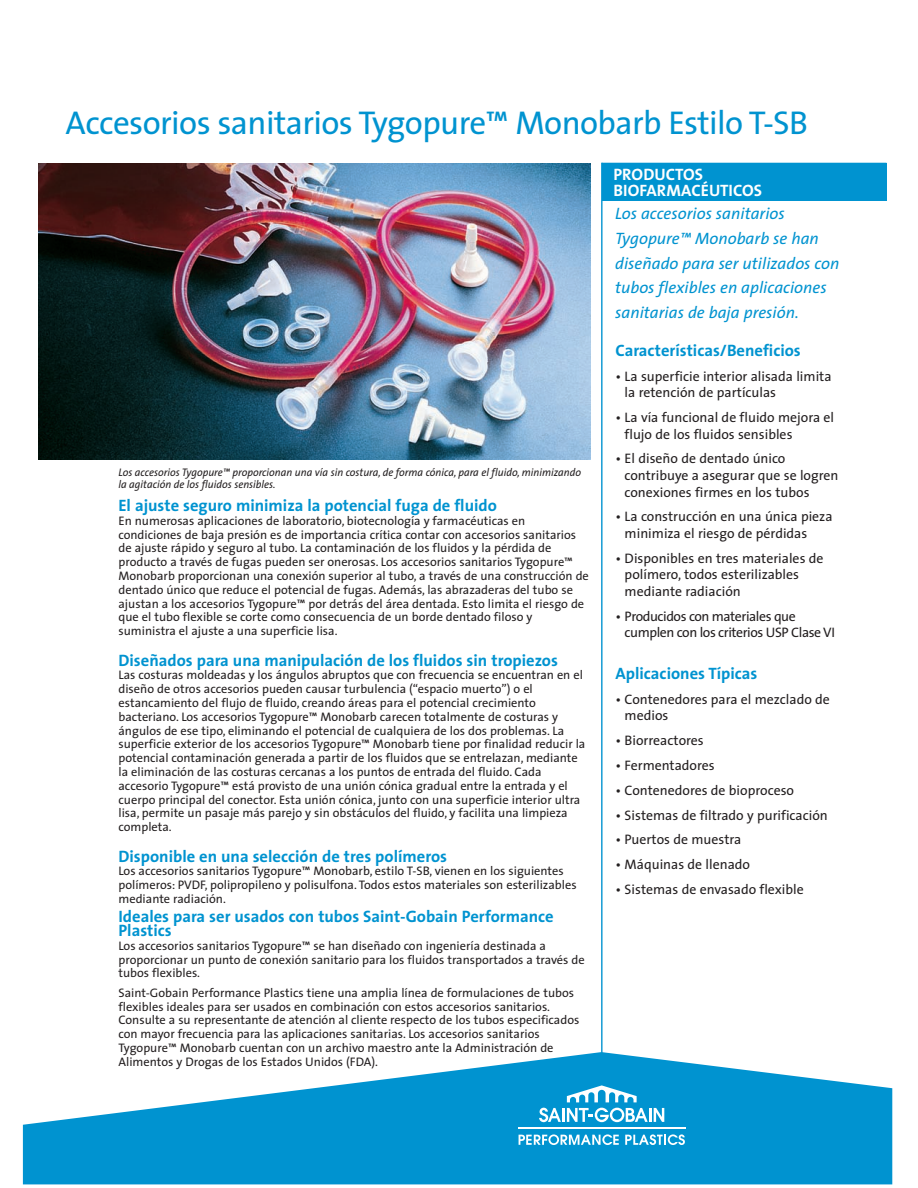
<style>
.page{position:relative;width:918px;height:1188px;background:#fff}
.page>*{position:absolute;margin:0;border:0;box-sizing:border-box;transform-origin:0 0}
.t1{font:33.15px "The Sans";letter-spacing:-.02em;color:#0093d0}
.t2{font:700 16.5px/13.8px "The Sans";color:#0093d0}
.t3{font:italic 16.5px/24.9px "The Sans";color:#0093d0}
.t4{font:16.5px/16.5px "The Sans Bold Caps";letter-spacing:.005em;color:#fff}
.t5{font:13.8px/16.5px "The Sans";color:#231f20}
.t6{font:13.8px/16.5px "The Sans";letter-spacing:-.03em;color:#231f20}
.t7{font:12.45px/13.8px "The Sans";color:#231f20}
.t8{font:italic 11.1px/12.5px "The Sans";color:#231f20;scale:.95 1}
</style>
<div class="page">
<svg style="left:23px;top:1052px;width:869px;height:132px;fill:#0093d0"></svg>
<svg style="left:567px;top:1085px;width:70px;height:17px"></svg>
<hr style="left:518px;top:1127px;width:168px;height:2px;background:#fff">
<svg style="left:539px;top:1108px;width:125px;height:14px"></svg>
<svg style="left:519px;top:1134px;width:100px;height:11px"></svg>
<svg style="left:625px;top:1134px;width:60px;height:11px"></svg>
<hr style="left:601px;top:163px;width:2px;height:896px;background:#0093d0">
<div style="left:602px;top:163px;width:285px;height:38px;background:#0093d0"></div>
<img style="left:38px;top:163px;width:552px;height:296px">
<h1 class="t1" style="left:66px;top:109px;width:744px">Accesorios sanitarios Tygopure™ Monobarb Estilo T-SB</h1>
<h2 class="t4" style="left:613px;top:166px;width:150px">PRODUCTOS<br>BIOFARMACÉUTICOS</h2>
<p class="t8" style="left:118px;top:467px;width:488px">Los accesorios Tygopure™ proporcionan una vía sin costura, de forma cónica, para el fluido, minimizando la agitación de los fluidos sensibles.</p>
<h2 class="t2" style="left:118px;top:500px;width:380px">El ajuste seguro minimiza la potencial fuga de fluido</h2>
<p class="t7" style="left:118px;top:515px;width:472px">En numerosas aplicaciones de laboratorio, biotecnología y farmacéuticas en condiciones de baja presión es de importancia crítica contar con accesorios sanitarios de ajuste rápido y seguro al tubo. La contaminación de los fluidos y la pérdida de producto a través de fugas pueden ser onerosas. Los accesorios sanitarios Tygopure™ Monobarb proporcionan una conexión superior al tubo, a través de una construcción de dentado único que reduce el potencial de fugas. Además, las abrazaderas del tubo se ajustan a los accesorios Tygopure™ por detrás del área dentada. Esto limita el riesgo de que el tubo flexible se corte como consecuencia de un borde dentado filoso y suministra el ajuste a una superficie lisa.</p>
<h2 class="t2" style="left:118px;top:655px;width:441px">Diseñados para una manipulación de los fluidos sin tropiezos</h2>
<p class="t7" style="left:118px;top:669px;width:468px">Las costuras moldeadas y los ángulos abruptos que con frecuencia se encuentran en el diseño de otros accesorios pueden causar turbulencia (“espacio muerto”) o el estancamiento del flujo de fluido, creando áreas para el potencial crecimiento bacteriano. Los accesorios Tygopure™ Monobarb carecen totalmente de costuras y ángulos de ese tipo, eliminando el potencial de cualquiera de los dos problemas. La superficie exterior de los accesorios Tygopure™ Monobarb tiene por finalidad reducir la potencial contaminación generada a partir de los fluidos que se entrelazan, mediante la eliminación de las costuras cercanas a los puntos de entrada del fluido. Cada accesorio Tygopure™ está provisto de una unión cónica gradual entre la entrada y el cuerpo principal del conector. Esta unión cónica, junto con una superficie interior ultra lisa, permite un pasaje más parejo y sin obstáculos del fluido, y facilita una limpieza completa.</p>
<h2 class="t2" style="left:118px;top:851px;width:330px">Disponible en una selección de tres polímeros</h2>
<p class="t7" style="left:118px;top:865px;width:460px">Los accesorios sanitarios Tygopure™ Monobarb, estilo T-SB, vienen en los siguientes polímeros: PVDF, polipropileno y polisulfona. Todos estos materiales son esterilizables mediante radiación.</p>
<h2 class="t2" style="left:118px;top:911px;width:437px">Ideales para ser usados con tubos Saint-Gobain Performance<br>Plastics</h2>
<p class="t7" style="left:118px;top:940px;width:468px">Los accesorios sanitarios Tygopure™ se han diseñado con ingeniería destinada a proporcionar un punto de conexión sanitario para los fluidos transportados a través de tubos flexibles.</p>
<p class="t7" style="left:118px;top:987px;width:462px">Saint-Gobain Performance Plastics tiene una amplia línea de formulaciones de tubos flexibles ideales para ser usados en combinación con estos accesorios sanitarios.<br>Consulte a su representante de atención al cliente respecto de los tubos especificados con mayor frecuencia para las aplicaciones sanitarias. Los accesorios sanitarios Tygopure™ Monobarb cuentan con un archivo maestro ante la Administración de Alimentos y Drogas de los Estados Unidos (FDA).</p>
<h2 class="t3" style="left:615px;top:202px;width:226px">Los accesorios sanitarios<br>Tygopure™ Monobarb se han diseñado para ser utilizados con tubos flexibles en aplicaciones sanitarias de baja presión.</h2>
<h2 class="t2" style="left:616px;top:345px;width:187px">Características/Beneficios</h2>
<p class="t5" style="left:625px;top:369px;width:208px;text-indent:-9px">• La superficie interior alisada limita la retención de partículas</p>
<p class="t5" style="left:625px;top:410px;width:211px;text-indent:-9px">• La vía funcional de fluido mejora el flujo de los fluidos sensibles</p>
<p class="t5" style="left:625px;top:452px;width:215px;text-indent:-9px">• El diseño de dentado único contribuye a asegurar que se logren conexiones firmes en los tubos</p>
<p class="t5" style="left:625px;top:510px;width:209px;text-indent:-9px">• La construcción en una única pieza minimiza el riesgo de pérdidas</p>
<p class="t5" style="left:625px;top:551px;width:200px;text-indent:-9px">• Disponibles en tres materiales de polímero, todos esterilizables mediante radiación</p>
<p class="t6" style="left:625px;top:609px;width:212px;text-indent:-9px">• Producidos con materiales que cumplen con los criterios USP Clase VI</p>
<h2 class="t2" style="left:616px;top:668px;width:143px">Aplicaciones Típicas</h2>
<p class="t5" style="left:625px;top:692px;width:207px;text-indent:-9px">• Contenedores para el mezclado de medios</p>
<p class="t5" style="left:616px;top:733px;width:90px">• Biorreactores</p>
<p class="t5" style="left:616px;top:758px;width:101px">• Fermentadores</p>
<p class="t5" style="left:616px;top:783px;width:180px">• Contenedores de bioproceso</p>
<p class="t5" style="left:616px;top:808px;width:214px">• Sistemas de filtrado y purificación</p>
<p class="t5" style="left:616px;top:833px;width:127px">• Puertos de muestra</p>
<p class="t5" style="left:616px;top:858px;width:136px">• Máquinas de llenado</p>
<p class="t5" style="left:616px;top:882px;width:190px">• Sistemas de envasado flexible</p>
</div>
